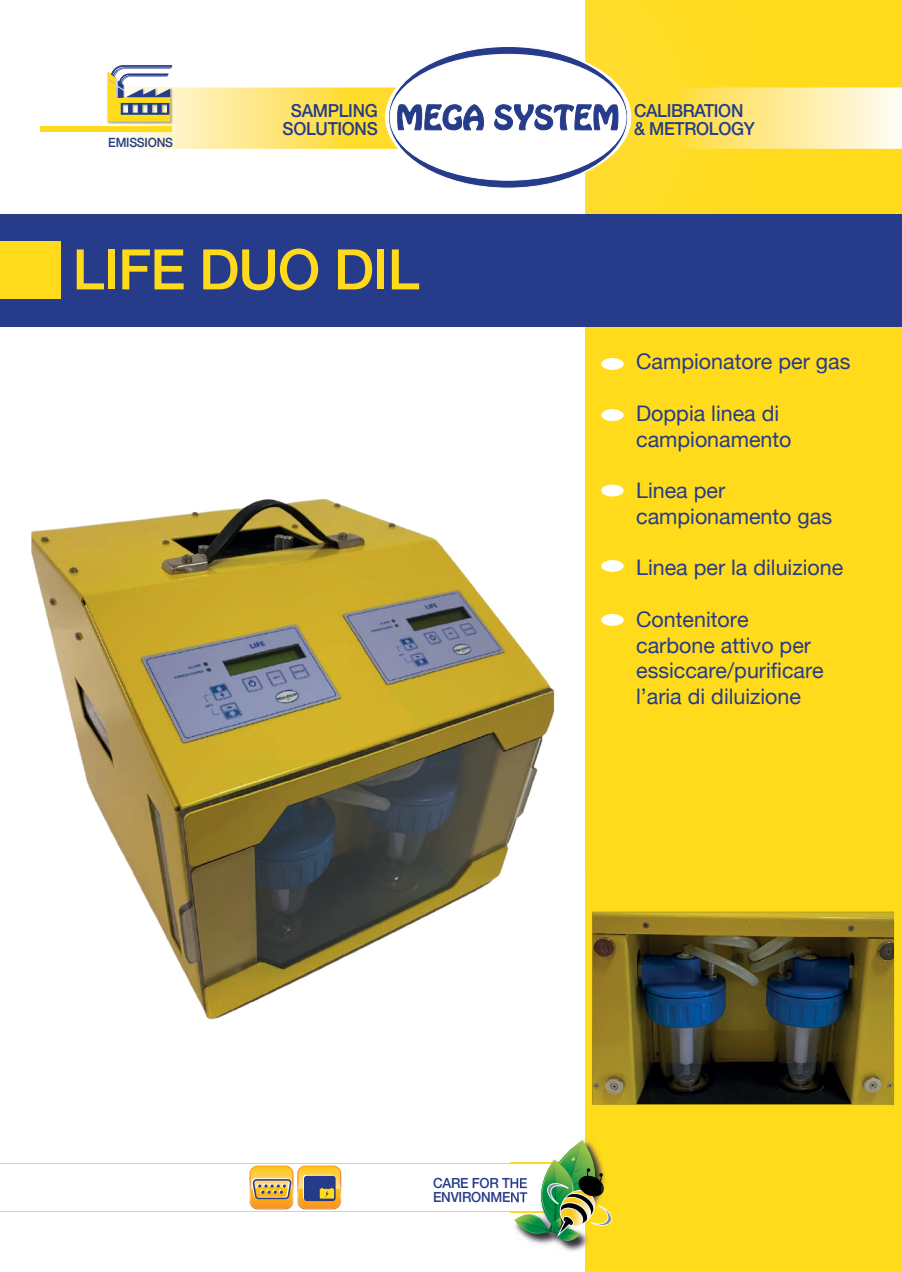
<style>
.page{position:relative;width:902px;height:1272px;background:#fff}
.page>*{position:absolute;margin:0;border:0;box-sizing:border-box;transform-origin:0 0}
.t1{font:500 55.95px "Helvetica Neue LT Std";letter-spacing:-.02em;color:#ffdb1b}
.t2{font:21.45px/25.8px "Helvetica Neue";color:#263c8a}
.t3{font:500 18px/18.1px "Helvetica Neue LT Std";letter-spacing:-.02em;color:#263c8a;text-align:center;scale:.95 1}
.t4{font:500 14.1px/14.1px "Helvetica Neue LT Std";letter-spacing:-.02em;color:#263c8a;scale:.95 1}
.t5{font:500 12.75px "Helvetica Neue";letter-spacing:-.02em;color:#263c8a;scale:.95 1}
</style>
<div class="page">
<div style="left:585px;top:0;width:316px;height:1271px;background:#ffdb1b"></div>
<img style="left:585px;top:0;width:316px;height:327px">
<img style="left:112px;top:87px;width:789px;height:62px">
<img style="left:385px;top:46px;width:246px;height:142px">
<svg style="left:388px;top:46px;width:239px;height:142px"></svg>
<div style="left:0;top:214px;width:901px;height:112px;background:#263c8a"></div>
<div style="left:0;top:242px;width:60px;height:57px;background:#ffdb1b"></div>
<img style="left:107px;top:71px;width:5px;height:53px">
<img style="left:112px;top:87px;width:62px;height:38px">
<svg style="left:108px;top:65px;width:64px;height:57px"></svg>
<div style="left:41px;top:127px;width:131px;height:5px;background:#ffdb1b"></div>
<img style="left:0;top:326px;width:650px;height:913px">
<img style="left:526px;top:691px;width:369px;height:573px">
<p class="t5" style="left:108px;top:132px;width:70px">EMISSIONS</p>
<p class="t3" style="left:282px;top:101px;width:102px">SAMPLING<br>SOLUTIONS</p>
<p class="t3" style="left:634px;top:101px;width:129px;text-align:left">CALIBRATION &amp; METROLOGY</p>
<h1 class="t1" style="left:72px;top:236px;width:349px">LIFE DUO DIL</h1>
<p class="t2" style="left:636px;top:350px;width:216px">Campionatore per gas</p>
<p class="t2" style="left:636px;top:401px;width:157px">Doppia linea di campionamento</p>
<p class="t2" style="left:636px;top:479px;width:197px">Linea per campionamento gas</p>
<p class="t2" style="left:636px;top:556px;width:208px">Linea per la diluizione</p>
<p class="t2" style="left:636px;top:607px;width:189px">Contenitore carbone attivo per essiccare/purificare l’aria di diluizione</p>
<p class="t4" style="left:433px;top:1175px;width:101px">CARE FOR THE<br>ENVIRONMENT</p>
</div>
